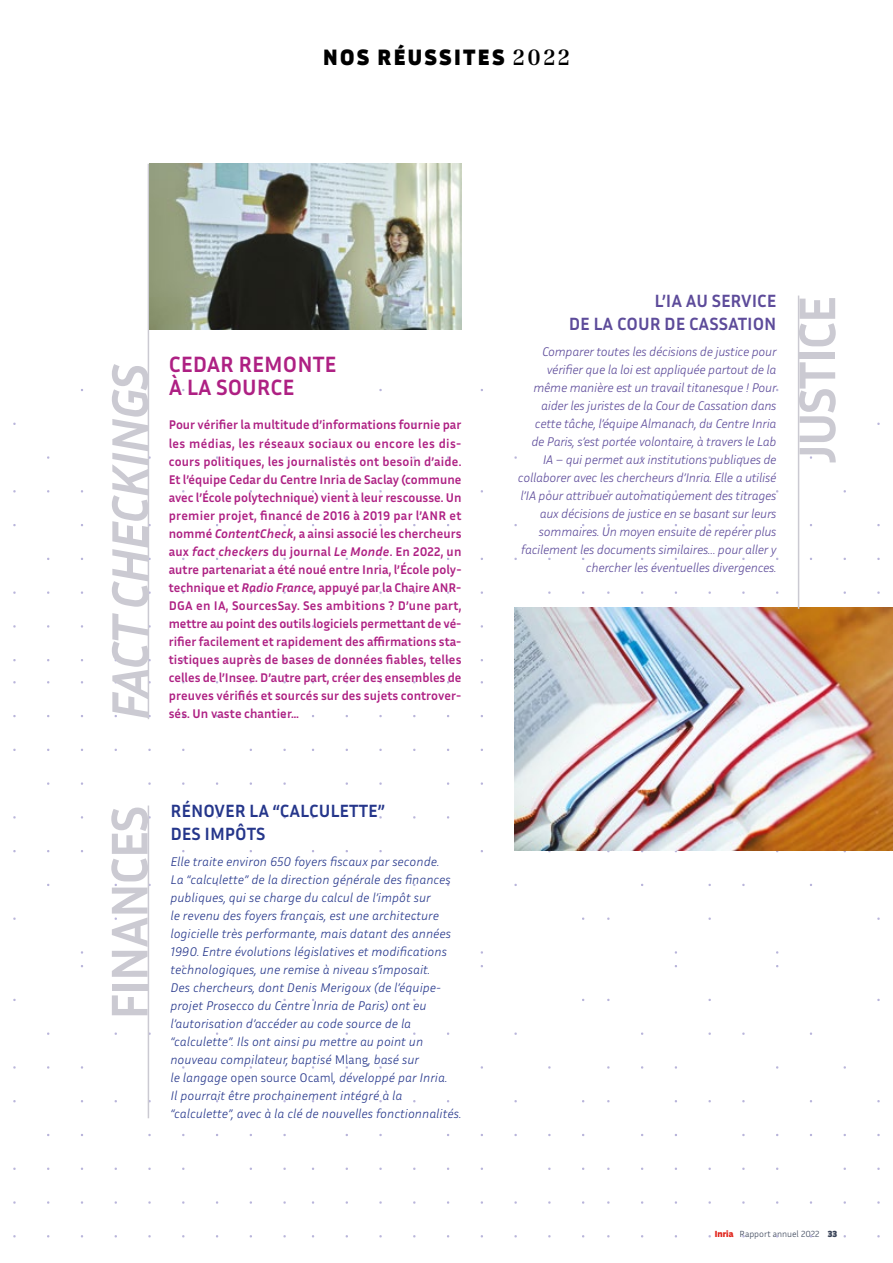
<style>
.page{position:relative;width:893px;height:1263px;background:#fff}
.page>*{position:absolute;margin:0;border:0;box-sizing:border-box;transform-origin:0 0}
.t1{font:700 52.5px "Inria Sans";letter-spacing:-.04em;color:#cbcad2}
.t2{font:italic 700 52.5px "Inria Sans";letter-spacing:-.04em;color:#cbcad2}
.t3{font:800 22.65px "Inria Sans";letter-spacing:.1em;color:#000}
.t4{font:700 22.5px/22.5px "Inria Sans";color:#ae2083}
.t5{font:700 18px/22.5px "Inria Sans";color:#5d4b9a;text-align:right}
.t6{font:700 18px/22.5px "Inria Sans";color:#25368b}
.t7{font:700 12.75px/18px "Inria Sans";letter-spacing:.005em;color:#ae2083;text-align:justify}
.t8{font:italic 300 12.75px/18px "Inria Sans";color:#25368b}
.t9{font:italic 300 12.75px/18px "Inria Sans";letter-spacing:-.02em;color:#5d4b9a;text-align:right}
.t10{font:300 9px "Inria Sans";color:#384257}
.s1{font-family:"Inria Serif";font-weight:700}
.s2{font-style:italic}
.s3{font-style:normal}
.s4{font-weight:800;color:#e1261d}
.s5{font-weight:800}
</style>
<div class="page">
<img style="left:514px;top:608px;width:379px;height:242px">
<hr style="left:148px;top:164px;width:1px;height:555px;background:#cbcad2">
<hr style="left:148px;top:805px;width:1px;height:313px;background:#cbcad2">
<img style="left:149px;top:164px;width:312px;height:166px">
<hr style="left:798px;top:296px;width:1px;height:313px;background:#cbcad2">
<h2 class="t3" style="left:323px;top:43px;width:248px">NOS RÉUSSITES <span class="s1">2022</span></h2>
<h1 class="t2" style="left:97px;top:721px;width:359px;rotate:-90deg">FACT CHECKINGS</h1>
<h3 class="t4" style="left:169px;top:353px;width:169px">CEDAR REMONTE<br>À LA SOURCE</h3>
<p class="t7" style="left:169px;top:416px;width:294px">Pour vérifier la multitude d’informations fournie par les médias, les réseaux sociaux ou encore les dis&shy;cours politiques, les journalistes ont besoin d’aide.<br>Et l’équipe Cedar du Centre Inria de Saclay (commune avec l’École polytechnique) vient à leur rescousse. Un premier projet, financé de 2016 à 2019 par l’ANR et nommé <span class="s2">ContentCheck</span>, a ainsi associé les chercheurs aux <span class="s2">fact checkers</span> du journal <span class="s2">Le Monde</span>. En 2022, un autre partenariat a été noué entre Inria, l’École poly&shy;technique et <span class="s2">Radio France</span>, appuyé par la Chaire ANR-DGA en IA, SourcesSay. Ses ambitions ? D’une part, mettre au point des outils logiciels permettant de vé&shy;rifier facilement et rapidement des affirmations sta&shy;tistiques auprès de bases de données fiables, telles celles de l’Insee. D’autre part, créer des ensembles de preuves vérifiés et sourcés sur des sujets controver&shy;sés. Un vaste chantier…</p>
<h1 class="t1" style="left:96px;top:1020px;width:216px;rotate:-90deg">FINANCES</h1>
<h3 class="t6" style="left:170px;top:799px;width:216px">RÉNOVER LA “CALCULETTE”<br>DES IMPÔTS</h3>
<p class="t8" style="left:170px;top:852px;width:292px">Elle traite environ 650 foyers fiscaux par seconde.<br>La “calculette” de la direction générale des finances publiques, qui se charge du calcul de l’impôt sur<br>le revenu des foyers français, est une architecture logicielle très performante, mais datant des années 1990. Entre évolutions législatives et modifications technologiques, une remise à niveau s’imposait.<br>Des chercheurs, dont Denis Merigoux (de l’équipe&shy;projet Prosecco du Centre Inria de Paris) ont eu l’autorisation d’accéder au code source de la “calculette”. Ils ont ainsi pu mettre au point un nouveau compilateur, baptisé <span class="s3">Mlang</span>, basé sur<br>le langage <span class="s3">open source Ocaml</span>, développé par Inria.<br>Il pourrait être prochainement intégré à la “calculette”, avec à la clé de nouvelles fonctionnalités.</p>
<h3 class="t5" style="left:569px;top:289px;width:209px">L’IA AU SERVICE<br>DE LA COUR DE CASSATION</h3>
<p class="t9" style="left:518px;top:342px;width:260px">Comparer toutes les décisions de justice pour vérifier que la loi est appliquée partout de la même manière est un travail titanesque ! Pour aider les juristes de la Cour de Cassation dans cette tâche, l’équipe Almanach, du Centre Inria<br>de Paris, s’est portée volontaire, à travers le Lab IA – qui permet aux institutions publiques de collaborer avec les chercheurs d’Inria. Elle a utilisé l’IA pour attribuer automatiquement des titrages aux décisions de justice en se basant sur leurs sommaires. Un moyen ensuite de repérer plus facilement les documents similaires… pour aller y chercher les éventuelles divergences.</p>
<h1 class="t1" style="left:784px;top:464px;width:170px;rotate:-90deg">JUSTICE</h1>
<p class="t10" style="left:715px;top:1227px;width:124px"><span class="s4">Inria</span> Rapport annuel 2022 <span class="s5">33</span></p>
</div>
